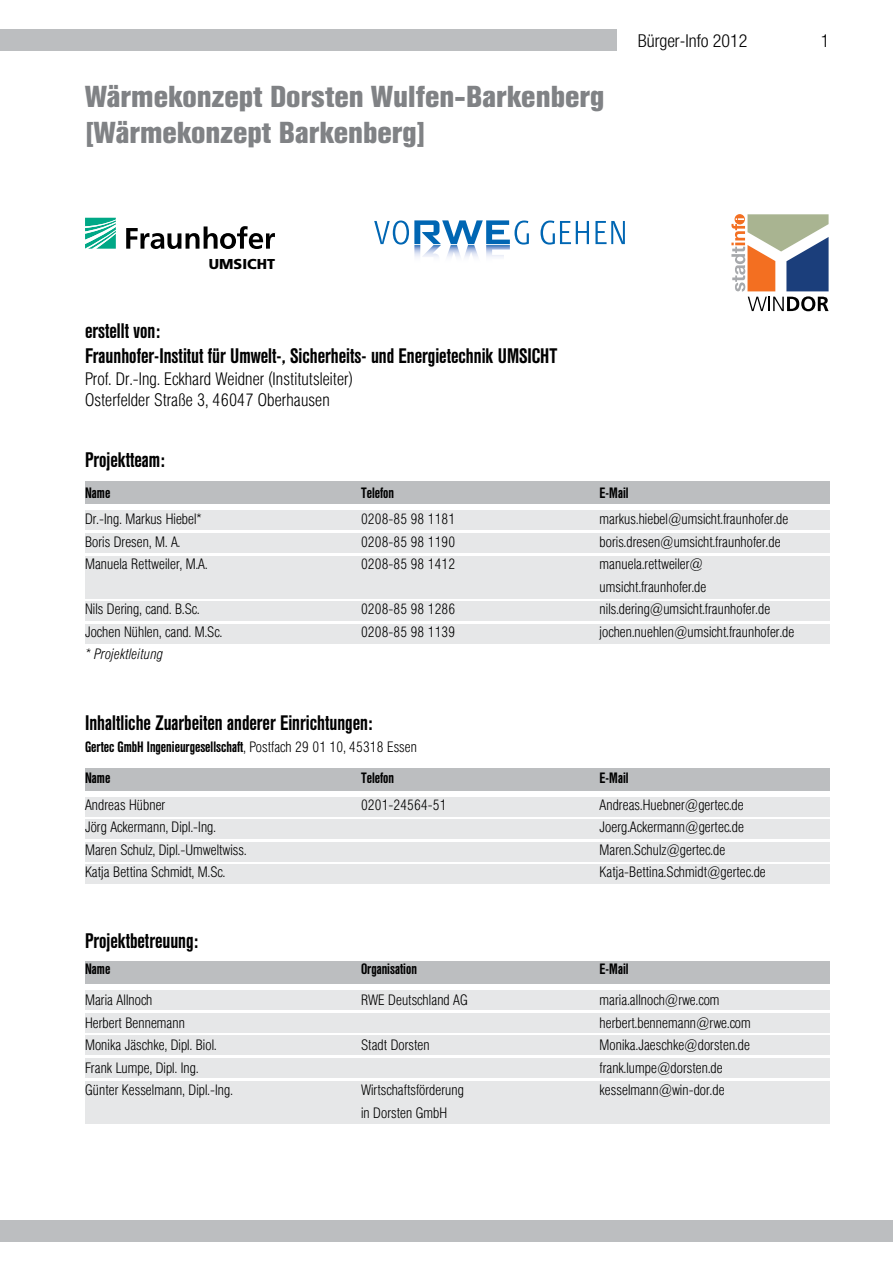
<style>
.page{position:relative;width:893px;height:1263px;background:#fff}
.page>*{position:absolute;margin:0;border:0;box-sizing:border-box;transform-origin:0 0}
.t1{font:700 30px/36px "Helvetica Con BQ";color:#808285}
.t2{font:500 21px/25.2px "Helvetica Con BQ";color:#000}
.t3{font:200 18px/21.6px "Helvetica Con BQ";color:#000}
.t4{font:300 18px "Neue Helvetica Condensed BQ";color:#000}
.t5{font:200 15px/22.5px "Helvetica Con BQ";color:#000}
.t6{font:500 15px/31px "Helvetica Con BQ";color:#000}
.t7{font:italic 200 15px "Helvetica Con BQ";color:#000}
.t8{font:900 14.4px "Frutiger";color:#000}
.s1{font-weight:200}
</style>
<div class="page">
<div style="left:0;top:1220px;width:893px;height:22px;background:#bcbec0"></div>
<div style="left:0;top:30px;width:617px;height:21px;background:#bcbec0"></div>
<div style="left:85px;top:481px;width:744px;height:23px;background:#bcbec0"></div>
<div style="left:85px;top:768px;width:744px;height:23px;background:#bcbec0"></div>
<div style="left:85px;top:961px;width:744px;height:23px;background:#bcbec0"></div>
<div style="left:85px;top:510px;width:744px;height:20px;background:#e6e7e8"></div>
<div style="left:85px;top:797px;width:744px;height:19px;background:#e6e7e8"></div>
<div style="left:85px;top:990px;width:744px;height:20px;background:#e6e7e8"></div>
<div style="left:85px;top:842px;width:744px;height:19px;background:#e6e7e8"></div>
<div style="left:85px;top:1035px;width:744px;height:20px;background:#e6e7e8"></div>
<div style="left:85px;top:602px;width:744px;height:19px;background:#e6e7e8"></div>
<div style="left:85px;top:533px;width:744px;height:19px;background:#e6e7e8"></div>
<div style="left:85px;top:819px;width:744px;height:20px;background:#e6e7e8"></div>
<div style="left:85px;top:1013px;width:744px;height:19px;background:#e6e7e8"></div>
<div style="left:85px;top:865px;width:744px;height:19px;background:#e6e7e8"></div>
<div style="left:85px;top:1058px;width:744px;height:19px;background:#e6e7e8"></div>
<div style="left:85px;top:624px;width:744px;height:19px;background:#e6e7e8"></div>
<div style="left:85px;top:556px;width:744px;height:42px;background:#e6e7e8"></div>
<div style="left:85px;top:1081px;width:744px;height:43px;background:#e6e7e8"></div>
<svg style="left:85px;top:218px;width:31px;height:31px"></svg>
<svg style="left:126px;top:226px;width:149px;height:23px"></svg>
<svg style="left:540px;top:221px;width:49px;height:24px"></svg>
<svg style="left:595px;top:221px;width:30px;height:23px"></svg>
<svg style="left:374px;top:220px;width:155px;height:37px"></svg>
<svg style="left:731px;top:214px;width:98px;height:97px"></svg>
<h1 class="t1" style="left:85px;top:80px;width:521px">Wärmekonzept Dorsten Wulfen-Barkenberg [Wärmekonzept Barkenberg]</h1>
<p class="t4" style="left:638px;top:30px;width:111px">Bürger-Info 2012</p>
<p class="t4" style="left:821px;top:30px;width:10px">1</p>
<p class="t8" style="left:209px;top:255px;width:68px">UMSICHT</p>
<h2 class="t2" style="left:85px;top:319px;width:474px">erstellt von:<br>Fraunhofer-Institut für Umwelt-, Sicherheits- und Energietechnik UMSICHT</h2>
<p class="t3" style="left:85px;top:368px;width:269px">Prof. Dr.-Ing. Eckhard Weidner (Institutsleiter)<br>Osterfelder Straße 3, 46047 Oberhausen</p>
<h2 class="t2" style="left:85px;top:447px;width:82px">Projektteam:</h2>
<p class="t6" style="left:85px;top:477px;width:27px">Name</p>
<p class="t6" style="left:361px;top:477px;width:35px">Telefon</p>
<p class="t6" style="left:600px;top:477px;width:31px">E-Mail</p>
<p class="t5" style="left:85px;top:508px;width:118px">Dr.-Ing. Markus Hiebel*</p>
<p class="t5" style="left:361px;top:508px;width:96px">0208-85 98 1181</p>
<p class="t5" style="left:600px;top:508px;width:190px">markus.hiebel@umsicht.fraunhofer.de</p>
<p class="t5" style="left:85px;top:531px;width:97px">Boris Dresen, M. A.</p>
<p class="t5" style="left:361px;top:531px;width:96px">0208-85 98 1190</p>
<p class="t5" style="left:600px;top:531px;width:183px">boris.dresen@umsicht.fraunhofer.de</p>
<p class="t5" style="left:85px;top:553px;width:124px">Manuela Rettweiler, M.A.</p>
<p class="t5" style="left:361px;top:553px;width:96px">0208-85 98 1412</p>
<p class="t5" style="left:600px;top:553px;width:108px">manuela.rettweiler@ umsicht.fraunhofer.de</p>
<p class="t5" style="left:85px;top:598px;width:116px">Nils Dering, cand. B.Sc.</p>
<p class="t5" style="left:361px;top:598px;width:96px">0208-85 98 1286</p>
<p class="t5" style="left:600px;top:598px;width:172px">nils.dering@umsicht.fraunhofer.de</p>
<p class="t5" style="left:85px;top:621px;width:139px">Jochen Nühlen, cand. M.Sc.</p>
<p class="t5" style="left:361px;top:621px;width:96px">0208-85 98 1139</p>
<p class="t5" style="left:600px;top:621px;width:196px">jochen.nuehlen@umsicht.fraunhofer.de</p>
<p class="t7" style="left:85px;top:646px;width:80px">* Projektleitung</p>
<h2 class="t2" style="left:85px;top:710px;width:289px">Inhaltliche Zuarbeiten anderer Einrichtungen:</h2>
<p class="t6" style="left:85px;top:732px;width:334px">Gertec GmbH Ingenieurgesellschaft<span class="s1">, Postfach 29 01 10, 45318 Essen<br></span>Name</p>
<p class="t6" style="left:361px;top:763px;width:35px">Telefon</p>
<p class="t6" style="left:600px;top:763px;width:31px">E-Mail</p>
<p class="t5" style="left:85px;top:794px;width:82px">Andreas Hübner</p>
<p class="t5" style="left:361px;top:794px;width:87px">0201-24564-51</p>
<p class="t5" style="left:600px;top:794px;width:146px">Andreas.Huebner@gertec.de</p>
<p class="t5" style="left:85px;top:816px;width:132px">Jörg Ackermann, Dipl.-Ing.</p>
<p class="t5" style="left:600px;top:816px;width:146px">Joerg.Ackermann@gertec.de</p>
<p class="t5" style="left:85px;top:839px;width:163px">Maren Schulz, Dipl.-Umweltwiss.</p>
<p class="t5" style="left:600px;top:839px;width:127px">Maren.Schulz@gertec.de</p>
<p class="t5" style="left:85px;top:861px;width:142px">Katja Bettina Schmidt, M.Sc.</p>
<p class="t5" style="left:600px;top:861px;width:168px">Katja-Bettina.Schmidt@gertec.de</p>
<h2 class="t2" style="left:85px;top:928px;width:115px">Projektbetreuung:</h2>
<p class="t6" style="left:85px;top:954px;width:27px">Name</p>
<p class="t6" style="left:361px;top:954px;width:57px">Organisation</p>
<p class="t6" style="left:600px;top:954px;width:31px">E-Mail</p>
<p class="t5" style="left:85px;top:989px;width:69px">Maria Allnoch</p>
<p class="t5" style="left:361px;top:989px;width:108px">RWE Deutschland AG</p>
<p class="t5" style="left:600px;top:989px;width:122px">maria.allnoch@rwe.com</p>
<p class="t5" style="left:85px;top:1011px;width:102px">Herbert Bennemann</p>
<p class="t5" style="left:600px;top:1011px;width:153px">herbert.bennemann@rwe.com</p>
<p class="t5" style="left:85px;top:1034px;width:133px">Monika Jäschke, Dipl. Biol.</p>
<p class="t5" style="left:361px;top:1034px;width:70px">Stadt Dorsten</p>
<p class="t5" style="left:600px;top:1034px;width:152px">Monika.Jaeschke@dorsten.de</p>
<p class="t5" style="left:85px;top:1056px;width:115px">Frank Lumpe, Dipl. Ing.</p>
<p class="t5" style="left:600px;top:1056px;width:125px">frank.lumpe@dorsten.de</p>
<p class="t5" style="left:85px;top:1079px;width:149px">Günter Kesselmann, Dipl.-Ing.</p>
<p class="t5" style="left:361px;top:1079px;width:104px">Wirtschaftsförderung</p>
<p class="t5" style="left:600px;top:1079px;width:127px">kesselmann@win-dor.de</p>
<p class="t5" style="left:361px;top:1101px;width:88px">in Dorsten GmbH</p>
</div>
